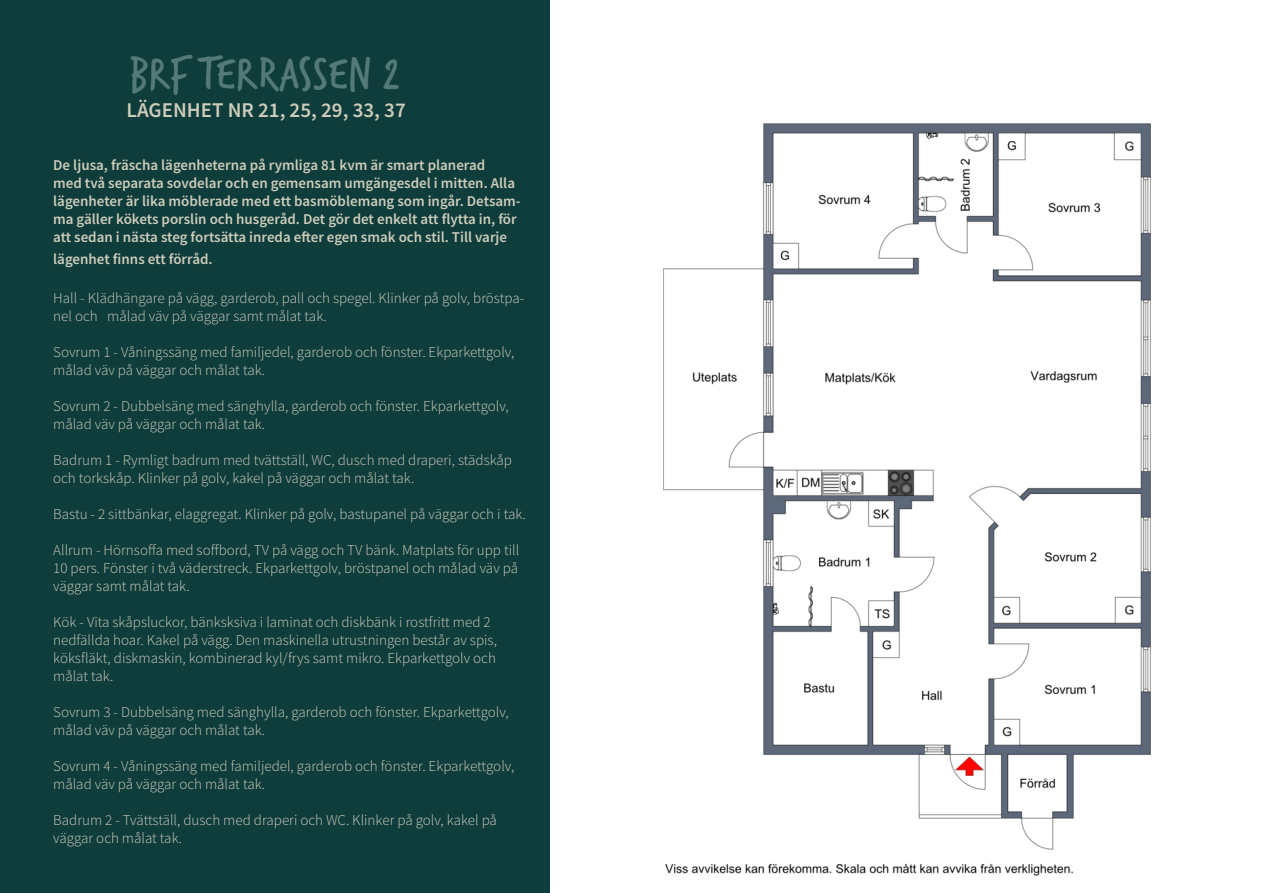
<style>
.page{position:relative;width:1263px;height:893px;background:#fff}
.page>*{position:absolute;margin:0;border:0;box-sizing:border-box;transform-origin:0 0}
.t1{font:48px "Verveine";color:#547a77}
.t2{font:600 21px "Source Sans Pro";color:#ceccbb}
.t3{font:300 15px/18px "Source Sans Pro";color:#ceccbb}
.t4{font:600 15px/18px "Source Sans Pro";color:#ceccbb}
</style>
<div class="page">
<img style="left:663px;top:123px;width:488px;height:753px">
<div style="left:0;top:0;width:550px;height:893px;background:#0e3d3b"></div>
<p class="t1" style="left:129px;top:40px;width:273px">BRF TERRASSEN 2</p>
<p class="t2" style="left:126px;top:96px;width:281px">LÄGENHET NR 21, 25, 29, 33, 37</p>
<p class="t4" style="left:53px;top:156px;width:469px">De ljusa, fräscha lägenheterna på rymliga 81 kvm är smart planerad<br>med två separata sovdelar och en gemensam umgängesdel i mitten. Alla lägenheter är lika möblerade med ett basmöblemang som ingår. Detsam&shy;ma gäller kökets porslin och husgeråd. Det gör det enkelt att flytta in, för att sedan i nästa steg fortsätta inreda efter egen smak och stil. Till varje</p>
<p class="t4" style="left:53px;top:249px;width:161px">lägenhet finns ett förråd.</p>
<p class="t3" style="left:53px;top:289px;width:472px">Hall - Klädhängare på vägg, garderob, pall och spegel. Klinker på golv, bröstpa&shy;nel och målad väv på väggar samt målat tak.</p>
<p class="t3" style="left:53px;top:343px;width:463px">Sovrum 1 - Våningssäng med familjedel, garderob och fönster. Ekparkettgolv, målad väv på väggar och målat tak.</p>
<p class="t3" style="left:53px;top:397px;width:457px">Sovrum 2 - Dubbelsäng med sänghylla, garderob och fönster. Ekparkettgolv, målad väv på väggar och målat tak.</p>
<p class="t3" style="left:53px;top:451px;width:460px">Badrum 1 - Rymligt badrum med tvättställ, WC, dusch med draperi, städskåp och torkskåp. Klinker på golv, kakel på väggar och målat tak.</p>
<p class="t3" style="left:53px;top:505px;width:474px">Bastu - 2 sittbänkar, elaggregat. Klinker på golv, bastupanel på väggar och i tak.</p>
<p class="t3" style="left:53px;top:541px;width:468px;text-align:justify">Allrum - Hörnsoffa med soffbord, TV på vägg och TV bänk. Matplats för upp till 10 pers. Fönster i två väderstreck. Ekparkettgolv, bröstpanel och målad väv på väggar samt målat tak.</p>
<p class="t3" style="left:53px;top:613px;width:445px">Kök - Vita skåpsluckor, bänksksiva i laminat och diskbänk i rostfritt med 2 nedfällda hoar. Kakel på vägg. Den maskinella utrustningen består av spis, köksfläkt, diskmaskin, kombinerad kyl/frys samt mikro. Ekparkettgolv och målat tak.</p>
<p class="t3" style="left:53px;top:703px;width:457px">Sovrum 3 - Dubbelsäng med sänghylla, garderob och fönster. Ekparkettgolv, målad väv på väggar och målat tak.</p>
<p class="t3" style="left:53px;top:757px;width:463px">Sovrum 4 - Våningssäng med familjedel, garderob och fönster. Ekparkettgolv, målad väv på väggar och målat tak.</p>
<p class="t3" style="left:53px;top:811px;width:445px">Badrum 2 - Tvättställ, dusch med draperi och WC. Klinker på golv, kakel på väggar och målat tak.</p>
</div>
